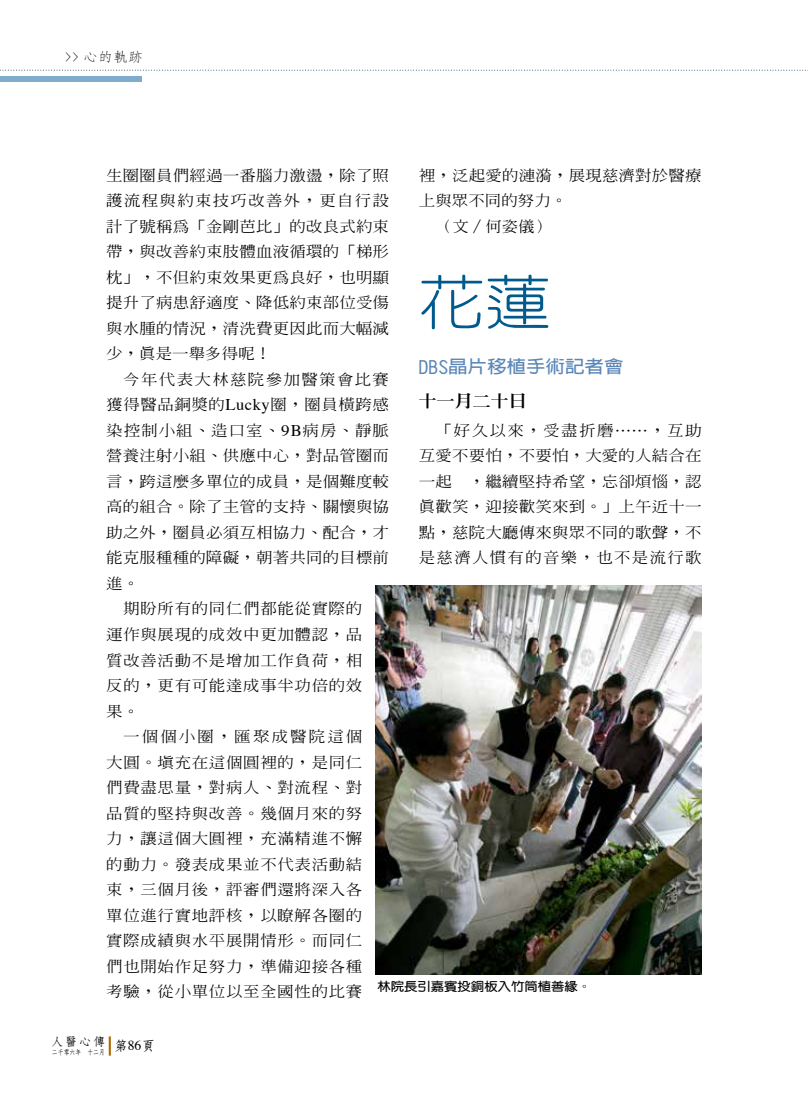
<style>
.page{position:relative;width:808px;height:1106px;background:#fff}
.page>*{position:absolute;margin:0;border:0;box-sizing:border-box;transform-origin:0 0}
.t1{font:300 59.4px "Yen Round";color:#005a8d;scale:1.11 1}
.t2{font:700 17.55px "Lin Gothic";color:#5d87b7;scale:1.11 1}
.t3{font:800 16.2px "Inn Ming";color:#000;scale:1.11 1}
.t4{font:500 14.85px/25.5px "Inn Ming";letter-spacing:.035em;color:#000;text-align:justify;scale:1.11 1}
.t5{font:500 14.85px "Inn Ming";letter-spacing:.01em;color:#000;scale:1.11 1}
.t6{font:500 14.85px "Inn Ming";letter-spacing:.06em;color:#000;scale:1.11 1}
.t7{font:500 14.85px "Inn Ming";letter-spacing:.08em;color:#000;scale:1.11 1}
.t8{font:500 14.85px "Inn Ming";letter-spacing:.125em;color:#000;scale:1.11 1}
.t9{font:500 14.85px "Inn Ming";color:#000;scale:1.11 1}
.t10{font:300 13.5px "Nan Sung";color:#000;scale:1.11 1}
.t11{font:700 12.15px "Yen Round";color:#000;scale:1.1 1}
.t12{font:700 11.7px "Nan Sung";color:#000;scale:1.05 1}
.t13{font:700 7.2px "Nan Sung";color:#000;scale:.82 1}
.s1{font-family:"Lin Gothic"}
.s2{font-family:"Times";font-weight:400;font-size:16.35px}
.s3{font-family:"Times";font-weight:400;font-size:15.75px}
.s4{font-family:"DF Biao Song Std W4";font-weight:400}
</style>
<div class="page">
<svg style="left:0;top:70px;width:808px;height:1px"></svg>
<svg style="left:109px;top:1036px;width:2px;height:19px"></svg>
<div style="left:0;top:76px;width:142px;height:5px;background:#7faccd"></div>
<img style="left:375px;top:585px;width:327px;height:389px">
<p class="t10" style="left:64px;top:51px;width:72px"><span class="s1">＞＞</span> 心的軌跡</p>
<p class="t4" style="left:106px;top:162px;width:256px">生圈圈員們經過一番腦力激盪，除了照護流程與約束技巧改善外，更自行設計了號稱為「金剛芭比」的改良式約束帶，與改善約束肢體血液循環的「梯形枕」，不但約束效果更為良好，也明顯提升了病患舒適度、降低約束部位受傷與水腫的情況，清洗費更因此而大幅減少，真是一舉多得呢！</p>
<p class="t7" style="left:123px;top:372px;width:241px">今年代表大林慈院參加醫策會比賽</p>
<p class="t4" style="left:106px;top:392px;width:256px">獲得醫品銅獎的<span class="s2">Lucky</span>圈，圈員橫跨感</p>
<p class="t6" style="left:106px;top:423px;width:256px">染控制小組、造口室、<span class="s3">9</span><span class="s2">B</span>病房、靜脈</p>
<p class="t5" style="left:106px;top:448px;width:256px">營養注射小組、供應中心，對品管圈而</p>
<p class="t5" style="left:106px;top:474px;width:256px">言，跨這麼多單位的成員，是個難度較</p>
<p class="t5" style="left:106px;top:499px;width:256px">高的組合。除了主管的支持、關懷與協</p>
<p class="t5" style="left:106px;top:525px;width:256px">助之外，圈員必須互相協力、配合，才</p>
<p class="t5" style="left:106px;top:550px;width:256px">能克服種種的障礙，朝著共同的目標前</p>
<p class="t4" style="left:106px;top:570px;width:31px">進。</p>
<p class="t4" style="left:123px;top:596px;width:217px">期盼所有的同仁們都能從實際的</p>
<p class="t4" style="left:106px;top:621px;width:232px">運作與展現的成效中更加體認，品</p>
<p class="t4" style="left:106px;top:647px;width:232px">質改善活動不是增加工作負荷，相</p>
<p class="t4" style="left:106px;top:672px;width:232px">反的，更有可能達成事半功倍的效</p>
<p class="t4" style="left:106px;top:698px;width:31px">果。</p>
<p class="t8" style="left:123px;top:729px;width:217px">一個個小圈，匯聚成醫院這個</p>
<p class="t4" style="left:106px;top:749px;width:232px">大圓。填充在這個圓裡的，是同仁</p>
<p class="t4" style="left:106px;top:774px;width:232px">們費盡思量，對病人、對流程、對</p>
<p class="t4" style="left:106px;top:800px;width:232px">品質的堅持與改善。幾個月來的努</p>
<p class="t4" style="left:106px;top:825px;width:232px">力，讓這個大圓裡，充滿精進不懈</p>
<p class="t4" style="left:106px;top:851px;width:232px">的動力。發表成果並不代表活動結</p>
<p class="t4" style="left:106px;top:876px;width:232px">束，三個月後，評審們還將深入各</p>
<p class="t4" style="left:106px;top:902px;width:232px">單位進行實地評核，以瞭解各圈的</p>
<p class="t4" style="left:106px;top:927px;width:232px">實際成績與水平展開情形。而同仁</p>
<p class="t4" style="left:106px;top:953px;width:232px">們也開始作足努力，準備迎接各種</p>
<p class="t4" style="left:106px;top:978px;width:232px">考驗，從小單位以至全國性的比賽</p>
<p class="t5" style="left:419px;top:167px;width:256px">裡，泛起愛的漣漪，展現慈濟對於醫療</p>
<p class="t9" style="left:419px;top:193px;width:135px">上與眾不同的努力。</p>
<p class="t4" style="left:436px;top:213px;width:106px">（文／何姿儀）</p>
<h1 class="t1" style="left:419px;top:272px;width:120px">花蓮</h1>
<p class="t2" style="left:419px;top:357px;width:186px">DBS晶片移植手術記者會</p>
<p class="t3" style="left:419px;top:393px;width:99px">十一月二十日</p>
<p class="t4" style="left:419px;top:417px;width:256px;text-indent:17px">「好久以來，受盡折磨<span class="s4">……</span>，互助互愛不要怕，不要怕，大愛的人結合在一起……，繼續堅持希望，忘卻煩惱，認真歡笑，迎接歡笑來到。」上午近十一點，慈院大廳傳來與眾不同的歌聲，不是慈濟人慣有的音樂，也不是流行歌</p>
<p class="t11" style="left:377px;top:980px;width:196px">林院長引嘉賓投銅板入竹筒植善緣。</p>
<p class="t12" style="left:51px;top:1035px;width:53px">人醫心傳</p>
<p class="t13" style="left:52px;top:1048px;width:127px">二千零六年 十二月 <sup>第</sup><sup>86</sup><sup>頁</sup></p>
</div>
